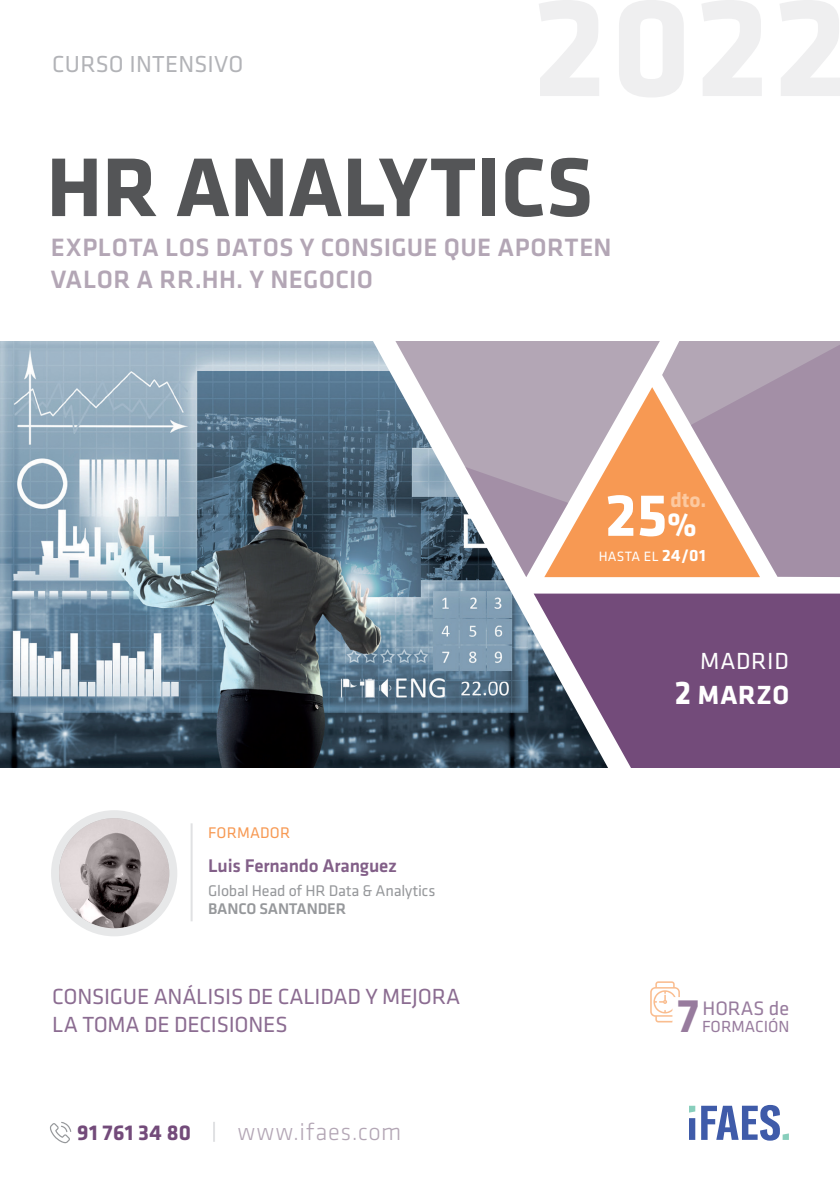
<style>
.page{position:relative;width:840px;height:1191px;background:#fff}
.page>*{position:absolute;margin:0;border:0;box-sizing:border-box;transform-origin:0 0}
.t1{font:700 86.2px "Klavika";color:#545557}
.t2{font:700 62px "Klavika";color:#fff}
.t3{font:700 49px "Klavika";color:#977b9d;scale:.95 1}
.t4{font:700 27.2px "Klavika";letter-spacing:.03em;color:#fff}
.t5{font:500 26px/32px "Klavika";letter-spacing:.015em;color:#b3a6b5}
.t6{font:300 24.6px "Klavika";letter-spacing:.025em;color:#b3a6b5}
.t7{font:24.2px "Klavika";letter-spacing:.03em;color:#fff}
.t8{font:24px "Klavika";letter-spacing:.01em;color:#b2b3b7}
.t9{font:22.6px/28.4px "Klavika";letter-spacing:-.01em;color:#8b6c91}
.t10{font:700 22.2px "Klavika";letter-spacing:.015em;color:#734b7a}
.t11{font:700 21.4px "Klavika";color:#fcc9a0}
.t12{font:20.2px "Klavika";color:#977b9d}
.t13{font:500 19px "Klavika";letter-spacing:-.01em;color:#825f88}
.t14{font:16.6px "Klavika";color:#977b9d}
.t15{font:16px "Klavika";letter-spacing:-.01em;color:#96989b}
.t16{font:500 16px "Klavika";letter-spacing:-.01em;color:#96989b}
.t17{font:16px "Klavika";letter-spacing:.01em;color:#f79953}
.t18{font:14px "Klavika";letter-spacing:.02em;color:#fff}
.s1{font-size:33.6px}
.s2{font-weight:700;font-size:17px}
.s3{font-size:34px}
</style>
<div class="page">
<svg style="left:50px;top:1122px;width:21px;height:21px"></svg>
<hr style="left:213px;top:1121px;width:2px;height:20px;background:#e0e1e3">
<img style="left:0;top:341px;width:370px;height:427px">
<svg style="left:370px;top:341px;width:390px;height:427px;background:#748b9c"></svg>
<svg style="left:393px;top:341px;width:268px;height:77px;background:#b9afbc"></svg>
<svg style="left:393px;top:418px;width:151px;height:159px"></svg>
<svg style="left:661px;top:341px;width:178px;height:236px;background:#a998ac"></svg>
<svg style="left:533px;top:593px;width:306px;height:175px;background:#75557e"></svg>
<svg style="left:544px;top:387px;width:215px;height:190px;background:#dea98d"></svg>
<img style="left:60px;top:819px;width:109px;height:109px">
<div style="left:51px;top:810px;width:126px;height:126px;border:8px solid #e7e8e9;border-radius:50%"></div>
<hr style="left:190px;top:823px;width:2px;height:98px;background:#e0e1e3">
<svg style="left:650px;top:981px;width:30px;height:41px"></svg>
<div style="left:672px;top:997px;width:16px;height:28px;background:#fff"></div>
<svg style="left:689px;top:1105px;width:99px;height:35px"></svg>
<p class="t8" style="left:52px;top:51px;width:192px">CURSO INTENSIVO</p>
<p class="t1" style="left:47px;top:140px;width:547px">HR ANALYTICS</p>
<p class="t5" style="left:51px;top:232px;width:562px">EXPLOTA LOS DATOS Y CONSIGUE QUE APORTEN<br>VALOR A RR.HH. Y NEGOCIO</p>
<p class="t11" style="left:670px;top:488px;width:38px">dto.</p>
<p class="t2" style="left:605px;top:481px;width:93px">25<span class="s1">%</span></p>
<p class="t18" style="left:598px;top:548px;width:108px">HASTA EL <span class="s2">24/01</span></p>
<p class="t7" style="left:699px;top:648px;width:90px">MADRID</p>
<p class="t17" style="left:208px;top:824px;width:83px">FORMADOR</p>
<p class="t13" style="left:208px;top:855px;width:190px">Luis Fernando Aranguez</p>
<p class="t15" style="left:208px;top:881px;width:228px">Global Head of HR Data &amp; Analytics</p>
<p class="t16" style="left:208px;top:899px;width:139px">BANCO SANTANDER</p>
<p class="t9" style="left:52px;top:982px;width:409px">CONSIGUE ANÁLISIS DE CALIDAD Y MEJORA<br>LA TOMA DE DECISIONES</p>
<p class="t10" style="left:77px;top:1120px;width:115px">91 761 34 80</p>
<p class="t6" style="left:238px;top:1118px;width:165px">www.ifaes.com</p>
<p class="t4" style="left:674px;top:679px;width:116px"><span class="s3">2</span> MARZO</p>
<p class="t3" style="left:677px;top:989px;width:24px">7</p>
<p class="t12" style="left:702px;top:996px;width:88px">HORAS de</p>
<p class="t14" style="left:701px;top:1017px;width:89px">FORMACIÓN</p>
</div>
